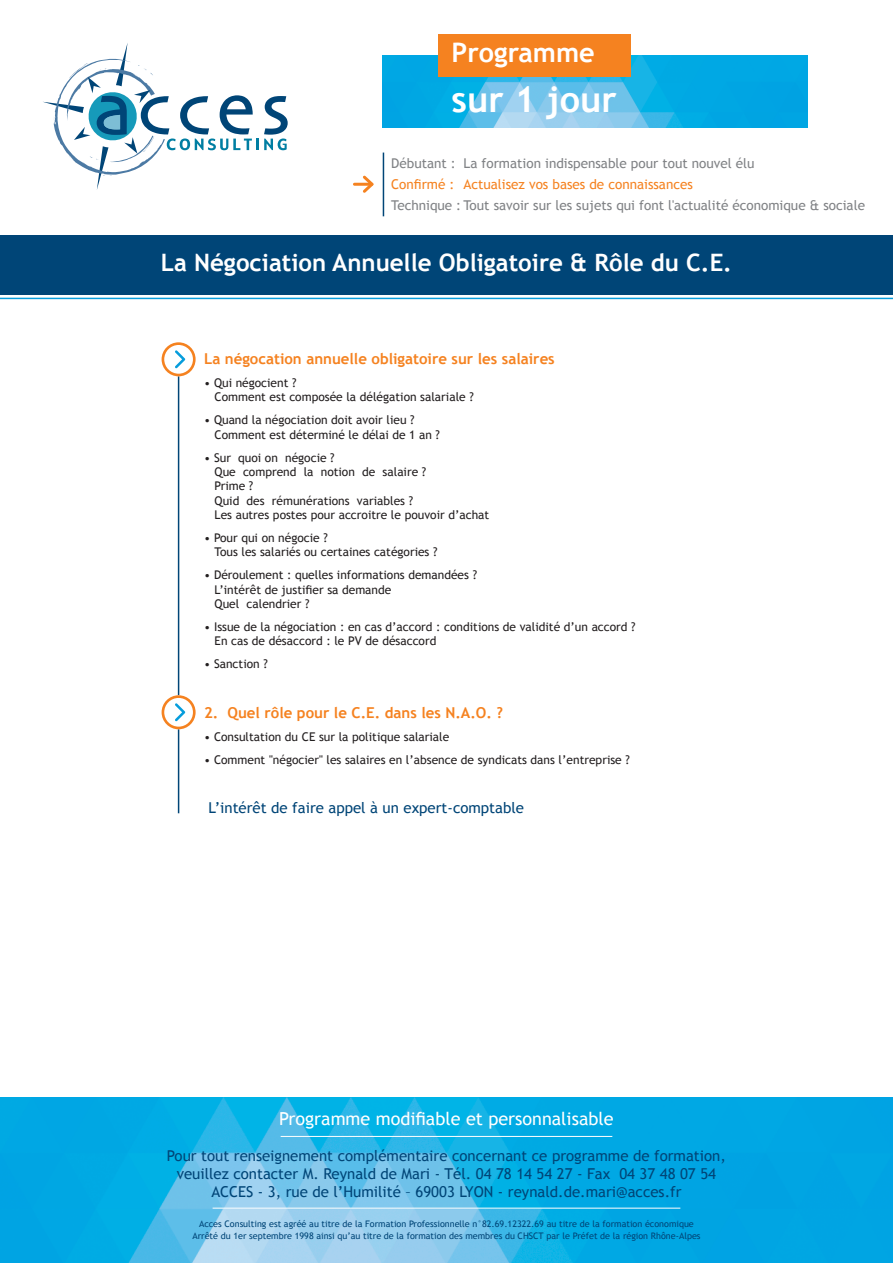
<style>
.page{position:relative;width:893px;height:1263px;background:#fff}
.page>*{position:absolute;margin:0;border:0;box-sizing:border-box;transform-origin:0 0}
.t1{font:700 36px "Trebuchet MS";color:#fff}
.t2{font:700 27px "Trebuchet MS";color:#fff}
.t3{font:700 24px "Trebuchet MS";color:#fff}
.t4{font:18px "Trebuchet MS";color:#fff}
.t5{font:15px/18px "Trebuchet MS";color:#004577;text-align:center}
.t6{font:700 15px "Trebuchet MS";color:#f58220}
.t7{font:13.5px "Trebuchet MS";color:#808285}
.t8{font:13.5px "Trebuchet MS";color:#f58220}
.t9{font:12px/14.4px "Trebuchet MS";color:#231f20}
.t10{font:9px/12px "Trebuchet MS";color:#004577;text-align:center}
</style>
<div class="page">
<svg style="left:43px;top:43px;width:245px;height:147px"></svg>
<div style="left:0;top:235px;width:893px;height:60px;background:#004577"></div>
<hr style="left:178px;top:354px;width:1px;height:459px;background:#004577">
<svg style="left:162px;top:342px;width:34px;height:34px"></svg>
<svg style="left:162px;top:695px;width:34px;height:34px"></svg>
<img style="left:383px;top:55px;width:425px;height:73px">
<div style="left:439px;top:34px;width:192px;height:43px;background:#f58220"></div>
<hr style="left:383px;top:153px;width:1px;height:63px;background:#004577">
<hr style="left:0;top:298px;width:893px;height:1px;background:#069ddc">
<img style="left:0;top:1097px;width:893px;height:166px">
<hr style="left:213px;top:1208px;width:467px;height:1px;background:#fff">
<hr style="left:281px;top:1136px;width:331px;height:1px;background:#fff">
<hr style="left:354px;top:183px;width:18px;height:3px;background:#f58220">
<svg style="left:360px;top:175px;width:14px;height:18px"></svg>
<h2 class="t2" style="left:452px;top:36px;width:145px">Programme</h2>
<h1 class="t1" style="left:452px;top:77px;width:167px">sur 1 jour</h1>
<p class="t7" style="left:391px;top:156px;width:365px">Débutant : La formation indispensable pour tout nouvel élu</p>
<p class="t8" style="left:391px;top:177px;width:303px">Confirmé : Actualisez vos bases de connaissances</p>
<p class="t7" style="left:391px;top:198px;width:475px">Technique : Tout savoir sur les sujets qui font l'actualité économique &amp; sociale</p>
<h3 class="t3" style="left:161px;top:247px;width:573px">La Négociation Annuelle Obligatoire &amp; Rôle du C.E.</h3>
<p class="t6" style="left:204px;top:349px;width:352px">La négocation annuelle obligatoire sur les salaires</p>
<p class="t9" style="left:215px;top:376px;width:261px;text-indent:-10px">• Qui négocient ?<br>Comment est composée la délégation salariale ?</p>
<p class="t9" style="left:215px;top:413px;width:227px;text-indent:-10px">• Quand la négociation doit avoir lieu ?<br>Comment est déterminé le délai de 1 an ?</p>
<p class="t9" style="left:215px;top:450px;width:276px;text-indent:-10px">• Sur quoi on négocie ?<br>Que comprend la notion de salaire ?<br>Prime ?<br>Quid des rémunérations variables ?<br>Les autres postes pour accroitre le pouvoir d’achat</p>
<p class="t9" style="left:215px;top:531px;width:224px;text-indent:-10px">• Pour qui on négocie ?<br>Tous les salariés ou certaines catégories ?</p>
<p class="t9" style="left:215px;top:568px;width:264px;text-indent:-10px">• Déroulement : quelles informations demandées ?<br>L’intérêt de justifier sa demande<br>Quel calendrier ?</p>
<p class="t9" style="left:215px;top:620px;width:423px;text-indent:-10px">• Issue de la négociation : en cas d’accord : conditions de validité d’un accord ?<br>En cas de désaccord : le PV de désaccord</p>
<p class="t9" style="left:204px;top:657px;width:65px">• Sanction ?</p>
<p class="t6" style="left:204px;top:703px;width:300px">2. Quel rôle pour le C.E. dans les N.A.O. ?</p>
<p class="t9" style="left:204px;top:729px;width:247px">• Consultation du CE sur la politique salariale</p>
<p class="t9" style="left:204px;top:752px;width:427px">• Comment "négocier" les salaires en l’absence de syndicats dans l’entreprise ?</p>
<p class="t5" style="left:209px;top:799px;width:317px">L’intérêt de faire appel à un expert-comptable</p>
<h3 class="t4" style="left:279px;top:1108px;width:336px">Programme modifiable et personnalisable</h3>
<p class="t5" style="left:167px;top:1147px;width:560px">Pour tout renseignement complémentaire concernant ce programme de formation, veuillez contacter M. Reynald de Mari - Tél. 04 78 14 54 27 - Fax 04 37 48 07 54<br>ACCES - 3, rue de l’Humilité – 69003 LYON - reynald.de.mari@acces.fr</p>
<p class="t10" style="left:192px;top:1218px;width:510px">Acces Consulting est agréé au titre de la Formation Professionnelle n°82.69.12322.69 au titre de la formation économique<br>Arrêté du 1er septembre 1998 ainsi qu’au titre de la formation des membres du CHSCT par le Préfet de la région Rhône-Alpes</p>
</div>
